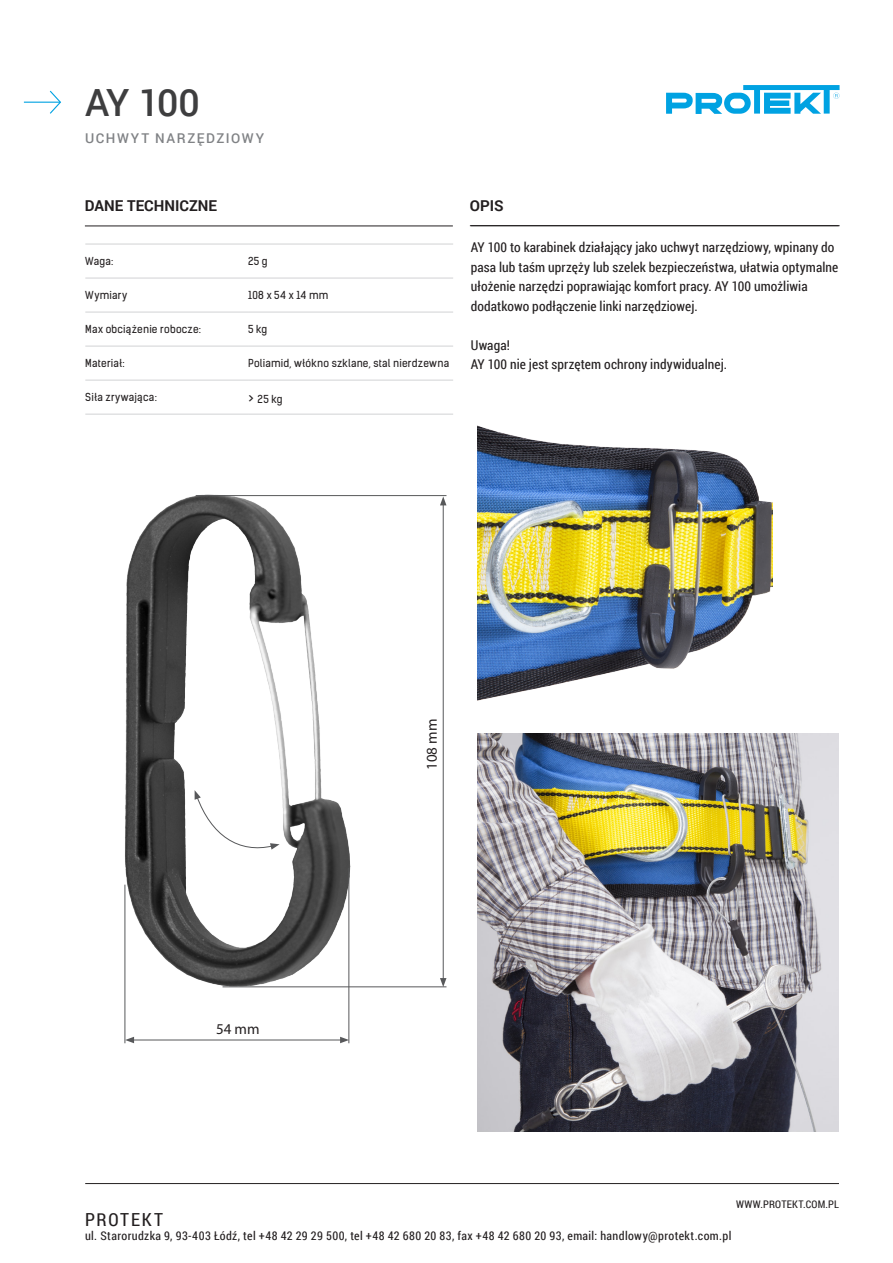
<style>
.page{position:relative;width:893px;height:1263px;background:#fff}
.page>*{position:absolute;margin:0;border:0;box-sizing:border-box;transform-origin:0 0}
.t1{font:500 37.5px "Roboto";color:#3e3e3f}
.t2{font:18px "Roboto Condensed";letter-spacing:.095em;color:#231f20}
.kategorie{font:700 15px "Roboto";color:#231f20}
.kategorie-2{font:15px "Myriad Pro";color:#231f20}
.opis_produktu{font:13.5px/19.5px "Roboto Condensed";letter-spacing:.01em;color:#231f20}
.t3{font:500 13.5px "Roboto";letter-spacing:.115em;color:#808285}
.t4{font:12px "Roboto Condensed";letter-spacing:.035em;color:#231f20}
.Wykonanie_tabela_inf{font:10.5px "Kelson Sans";letter-spacing:.025em;color:#231f20}
.t5{font:10.5px "Roboto Condensed";letter-spacing:.02em;color:#231f20}
.s1{font-size:15px}
</style>
<div class="page">
<hr style="left:85px;top:1183px;width:754px;height:1px;background:#231f20">
<hr style="left:471px;top:225px;width:369px;height:1px;background:#231f20">
<svg style="left:49px;top:90px;width:12px;height:24px"></svg>
<hr style="left:24px;top:102px;width:36px;height:1px;background:#00a2e2">
<hr style="left:470px;top:225px;width:369px;height:1px;background:#231f20">
<hr style="left:85px;top:226px;width:368px;height:1px;background:#231f20">
<hr style="left:85px;top:244px;width:163px;height:1px;background:#d1d2d4">
<hr style="left:248px;top:244px;width:205px;height:1px;background:#d1d2d4">
<hr style="left:85px;top:278px;width:163px;height:1px;background:#d1d2d4">
<hr style="left:248px;top:278px;width:205px;height:1px;background:#d1d2d4">
<hr style="left:85px;top:312px;width:163px;height:1px;background:#d1d2d4">
<hr style="left:248px;top:312px;width:205px;height:1px;background:#d1d2d4">
<hr style="left:85px;top:346px;width:163px;height:1px;background:#d1d2d4">
<hr style="left:248px;top:346px;width:205px;height:1px;background:#d1d2d4">
<hr style="left:85px;top:380px;width:163px;height:1px;background:#d1d2d4">
<hr style="left:248px;top:380px;width:205px;height:1px;background:#d1d2d4">
<hr style="left:85px;top:414px;width:163px;height:1px;background:#d1d2d4">
<hr style="left:248px;top:414px;width:205px;height:1px;background:#d1d2d4">
<svg style="left:666px;top:85px;width:173px;height:29px"></svg>
<img style="left:124px;top:494px;width:323px;height:550px">
<hr style="left:223px;top:986px;width:223px;height:1px;background:#57585a">
<hr style="left:196px;top:495px;width:250px;height:1px;background:#57585a">
<hr style="left:443px;top:503px;width:1px;height:477px;background:#57585a">
<svg style="left:440px;top:496px;width:6px;height:9px"></svg>
<svg style="left:440px;top:978px;width:6px;height:9px"></svg>
<hr style="left:125px;top:885px;width:1px;height:158px;background:#57585a">
<hr style="left:349px;top:868px;width:1px;height:175px;background:#57585a">
<hr style="left:132px;top:1040px;width:210px;height:1px;background:#57585a">
<svg style="left:340px;top:1037px;width:9px;height:6px"></svg>
<svg style="left:125px;top:1037px;width:9px;height:6px"></svg>
<img style="left:477px;top:733px;width:361px;height:399px">
<img style="left:478px;top:426px;width:294px;height:275px">
<svg style="left:195px;top:790px;width:85px;height:64px"></svg>
<p class="t1" style="left:85px;top:76px;width:116px">AY 100</p>
<p class="t3" style="left:85px;top:129px;width:181px">UCHWYT NARZĘDZIOWY</p>
<p class="kategorie" style="left:85px;top:195px;width:134px">DANE TECHNICZNE</p>
<p class="kategorie" style="left:470px;top:195px;width:35px">OPIS</p>
<p class="Wykonanie_tabela_inf" style="left:85px;top:255px;width:30px">Waga:</p>
<p class="Wykonanie_tabela_inf" style="left:248px;top:255px;width:21px">25 g</p>
<p class="Wykonanie_tabela_inf" style="left:85px;top:289px;width:43px">Wymiary</p>
<p class="Wykonanie_tabela_inf" style="left:248px;top:289px;width:82px">108 x 54 x 14 mm</p>
<p class="Wykonanie_tabela_inf" style="left:85px;top:323px;width:117px">Max obciążenie robocze:</p>
<p class="Wykonanie_tabela_inf" style="left:248px;top:323px;width:21px">5 kg</p>
<p class="Wykonanie_tabela_inf" style="left:85px;top:357px;width:41px">Materiał:</p>
<p class="Wykonanie_tabela_inf" style="left:248px;top:357px;width:203px">Poliamid, włókno szklane, stal nierdzewna</p>
<p class="Wykonanie_tabela_inf" style="left:85px;top:391px;width:73px">Siła zrywająca:</p>
<p class="Wykonanie_tabela_inf" style="left:248px;top:392px;width:36px"><span class="s1">&gt;</span> 25 kg</p>
<p class="opis_produktu" style="left:471px;top:237px;width:369px">AY 100 to karabinek działający jako uchwyt narzędziowy, wpinany do pasa lub taśm uprzęży lub szelek bezpieczeństwa, ułatwia optymalne ułożenie narzędzi poprawiając komfort pracy. AY 100 umożliwia dodatkowo podłączenie linki narzędziowej.</p>
<p class="opis_produktu" style="left:471px;top:335px;width:40px">Uwaga!</p>
<p class="opis_produktu" style="left:471px;top:354px;width:258px">AY 100 nie jest sprzętem ochrony indywidualnej.</p>
<p class="kategorie-2" style="left:216px;top:1019px;width:45px">54 mm</p>
<p class="kategorie-2" style="left:423px;top:770px;width:53px;rotate:-90deg">108 mm</p>
<p class="t5" style="left:736px;top:1197px;width:104px">WWW.PROTEKT.COM.PL</p>
<p class="t2" style="left:85px;top:1207px;width:79px">PROTEKT</p>
<p class="t4" style="left:85px;top:1228px;width:648px">ul. Starorudzka 9, 93-403 Łódź, tel +48 42 29 29 500, tel +48 42 680 20 83, fax +48 42 680 20 93, email: handlowy@protekt.com.pl</p>
</div>
